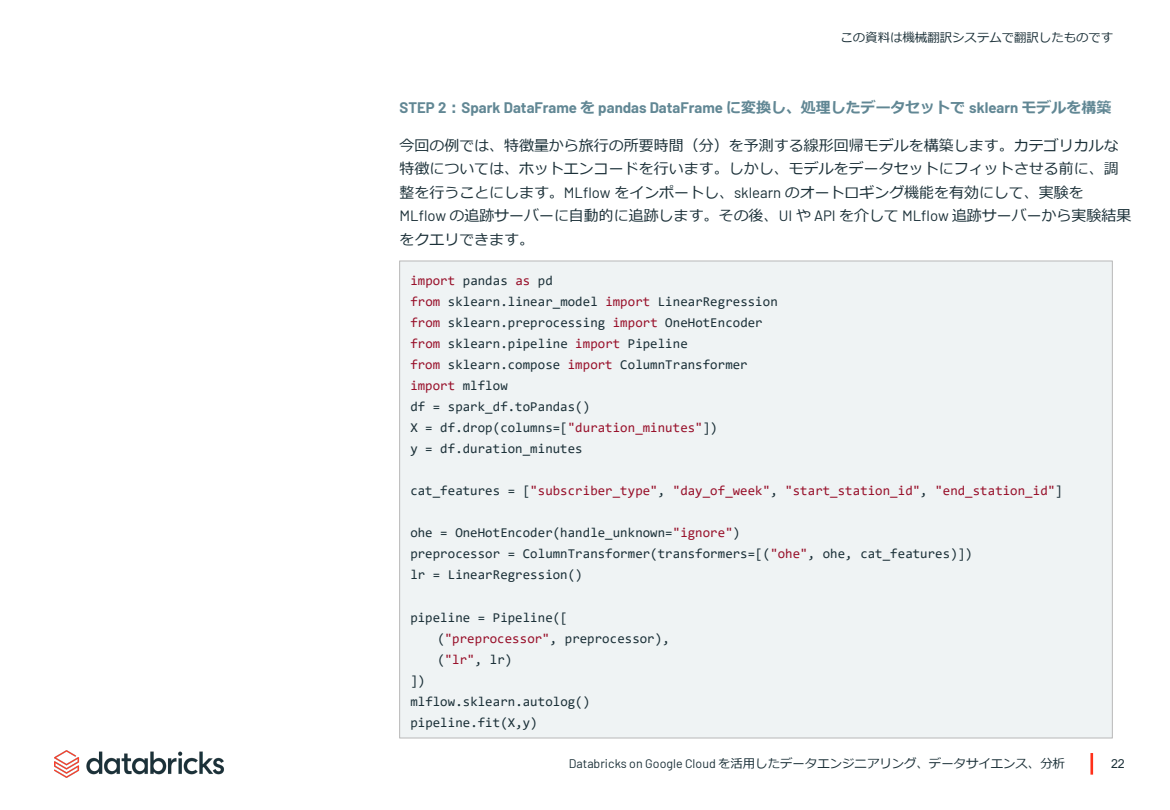
<style>
.page{position:relative;width:1170px;height:810px;background:#fff}
.page>*{position:absolute;margin:0;border:0;box-sizing:border-box;transform-origin:0 0}
.t1{font:15px/23.5px "Meiryo";color:#1b3038}
.t2{font:700 15px "Barlow";color:#618794}
.t3{font:13.5px/21px "Consolas";letter-spacing:.01em;color:#1b3038}
.t4{font:13.5px "Consolas";letter-spacing:.01em;color:#98102a}
.t5{font:12.45px "Meiryo";color:#1b3038}
.t6{font:12.45px "Arial";color:#1b3038}
.s1{font-family:"Meiryo"}
.s2{font-family:"Barlow"}
.s3{color:#98102a}
.s4{color:#1b3038}
</style>
<div class="page">
<hr style="left:1090px;top:753px;width:3px;height:22px;background:#ff301a">
<img style="left:54px;top:750px;width:170px;height:27px">
<div style="left:399px;top:260px;width:714px;height:479px;background:#eff3f4;border:1px solid #bfbfbf"></div>
<p class="t5" style="left:840px;top:29px;width:274px">この資料は機械翻訳システムで翻訳したものです</p>
<p class="t2" style="left:400px;top:97px;width:713px">STEP 2<span class="s1">：</span>Spark DataFrame <span class="s1">を</span> pandas DataFrame <span class="s1">に変換し、処理したデータセットで</span> sklearn <span class="s1">モデルを構築</span></p>
<p class="t1" style="left:400px;top:134px;width:733px">今回の例では、特徴量から旅行の所要時間（分）を予測する線形回帰モデルを構築します。カテゴリカルな特徴については、ホットエンコードを行います。しかし、モデルをデータセットにフィットさせる前に、調整を行うことにします。<span class="s2">MLflow</span> をインポートし、<span class="s2">sklearn</span> のオートロギング機能を有効にして、実験を<span class="s2">MLflow</span> の追跡サーバーに自動的に追跡します。その後、<span class="s2">UI</span> や <span class="s2">API</span> を介して <span class="s2">MLflow</span> 追跡サーバーから実験結果をクエリできます。</p>
<p class="t3" style="left:410px;top:269px;width:369px"><span class="s3">import</span> pandas <span class="s3">as</span> pd<br><span class="s3">from</span> sklearn.linear_model <span class="s3">import</span> LinearRegression <span class="s3">from</span> sklearn.preprocessing <span class="s3">import</span> OneHotEncoder <span class="s3">from</span> sklearn.pipeline <span class="s3">import</span> Pipeline<br><span class="s3">from</span> sklearn.compose <span class="s3">import</span> ColumnTransformer <span class="s3">import</span> mlflow<br>df = spark_df.toPandas()<br>X = df.drop(columns=[<span class="s3">"duration_minutes"</span>])<br>y = df.duration_minutes</p>
<p class="t4" style="left:410px;top:482px;width:654px"><span class="s4">cat_features = [</span>"subscriber_type"<span class="s4">,</span> "day_of_week"<span class="s4">,</span> "start_station_id"<span class="s4">,</span> "end_station_id"<span class="s4">]</span></p>
<p class="t3" style="left:410px;top:522px;width:564px">ohe = OneHotEncoder(handle_unknown=<span class="s3">"ignore"</span>)<br>preprocessor = ColumnTransformer(transformers=[(<span class="s3">"ohe"</span>, ohe, cat_features)]) lr = LinearRegression()</p>
<p class="t3" style="left:410px;top:606px;width:159px">pipeline = Pipeline([</p>
<p class="t3" style="left:437px;top:627px;width:234px">(<span class="s3">"preprocessor"</span>, preprocessor),</p>
<p class="t3" style="left:437px;top:648px;width:76px">(<span class="s3">"lr"</span>, lr)</p>
<p class="t3" style="left:410px;top:669px;width:16px">])</p>
<p class="t3" style="left:410px;top:690px;width:181px">mlflow.sklearn.autolog()</p>
<p class="t3" style="left:410px;top:712px;width:129px">pipeline.fit(X,y)</p>
<p class="t5" style="left:569px;top:755px;width:498px"><span class="s2">Databricks on Google Cloud</span> を活用したデータエンジニアリング、データサイエンス、分析</p>
<p class="t6" style="left:1111px;top:755px;width:15px">22</p>
</div>
